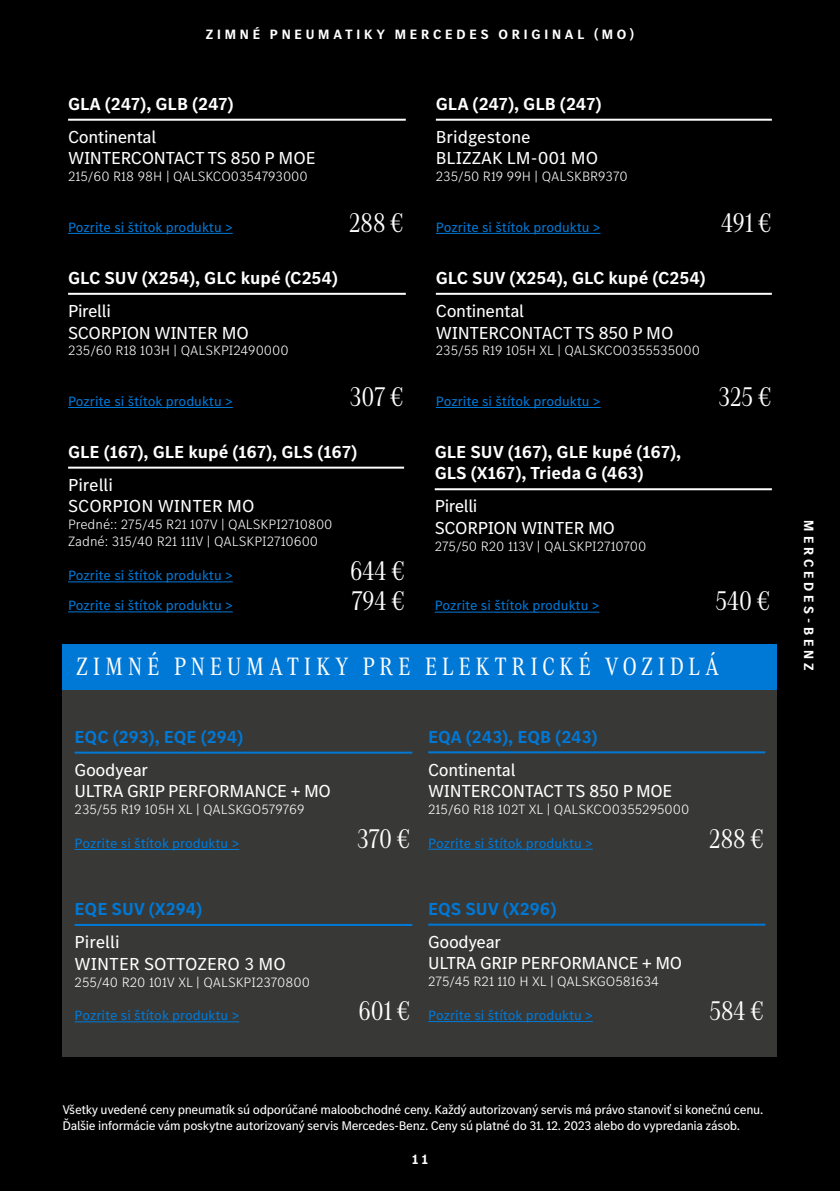
<style>
.page{position:relative;width:840px;height:1191px;background:#fff}
.page>*{position:absolute;margin:0;border:0;box-sizing:border-box;transform-origin:0 0}
.t1{font:28px/30px "MB Corpo A Title Cond";color:#fff}
.t2{font:26px "MB Corpo A Text Cond";letter-spacing:.175em;color:#fff}
.t3{font:18px/21.6px "MB Corpo S Text";letter-spacing:-.02em;color:#fff}
.t4{font:700 18px/21.6px "MB Corpo S Text";color:#fff}
.t5{font:18px/21.6px "MB Corpo S Text";color:#fff}
.t6{font:700 18px "MB Corpo S Text";color:#0078d6}
.t7{font:300 14px/16.8px "MB Corpo S Text";color:#fff}
.t8{font:14px/30px "MB Corpo S Text";color:#0078d6}
.t9{font:700 14px "MB Corpo S Title";letter-spacing:.27em;color:#fff}
.t10{font:13px/16px "MB Corpo S Text";letter-spacing:-.025em;color:#fff}
</style>
<div class="page">
<div style="left:0;top:0;width:839px;height:1191px;background:#000"></div>
<div style="left:62px;top:666px;width:714px;height:390px;background:#383937"></div>
<div style="left:62px;top:644px;width:714px;height:46px;background:#0078d6"></div>
<hr style="left:68px;top:119px;width:337px;height:2px;background:#fff">
<hr style="left:68px;top:233px;width:164px;height:1px;background:#0078d6">
<hr style="left:68px;top:293px;width:337px;height:2px;background:#fff">
<hr style="left:68px;top:407px;width:164px;height:1px;background:#0078d6">
<hr style="left:435px;top:119px;width:336px;height:2px;background:#fff">
<hr style="left:435px;top:233px;width:165px;height:1px;background:#0078d6">
<hr style="left:435px;top:293px;width:336px;height:2px;background:#fff">
<hr style="left:435px;top:407px;width:165px;height:1px;background:#0078d6">
<hr style="left:434px;top:488px;width:337px;height:2px;background:#fff">
<hr style="left:434px;top:611px;width:165px;height:1px;background:#0078d6">
<hr style="left:68px;top:466px;width:336px;height:2px;background:#fff">
<hr style="left:68px;top:581px;width:164px;height:1px;background:#0078d6">
<hr style="left:68px;top:611px;width:164px;height:1px;background:#0078d6">
<hr style="left:75px;top:751px;width:337px;height:2px;background:#0078d6">
<hr style="left:75px;top:849px;width:164px;height:1px;background:#0078d6">
<hr style="left:75px;top:924px;width:337px;height:2px;background:#0078d6">
<hr style="left:75px;top:1021px;width:164px;height:1px;background:#0078d6">
<hr style="left:428px;top:751px;width:337px;height:2px;background:#0078d6">
<hr style="left:428px;top:848px;width:164px;height:1px;background:#0078d6">
<hr style="left:428px;top:923px;width:337px;height:2px;background:#0078d6">
<hr style="left:428px;top:1021px;width:164px;height:1px;background:#0078d6">
<p class="t9" style="left:206px;top:25px;width:429px">ZIMNÉ PNEUMATIKY MERCEDES ORIGINAL (MO)</p>
<p class="t4" style="left:68px;top:93px;width:167px">GLA (247), GLB (247)</p>
<p class="t3" style="left:68px;top:125px;width:249px">Continental<br>WINTERCONTACT TS 850 P MOE</p>
<p class="t7" style="left:68px;top:167px;width:241px">215/60 R18 98H | QALSKCO0354793000</p>
<p class="t8" style="left:68px;top:211px;width:166px">Pozrite si štítok produktu &gt;</p>
<h1 class="t1" style="left:349px;top:205px;width:55px">288 €</h1>
<p class="t4" style="left:68px;top:267px;width:271px">GLC SUV (X254), GLC kupé (C254)</p>
<p class="t3" style="left:68px;top:299px;width:182px">Pirelli<br>SCORPION WINTER MO</p>
<p class="t7" style="left:68px;top:342px;width:222px">235/60 R18 103H | QALSKPI2490000</p>
<p class="t8" style="left:68px;top:385px;width:166px">Pozrite si štítok produktu &gt;</p>
<h1 class="t1" style="left:350px;top:379px;width:54px">307 €</h1>
<p class="t4" style="left:68px;top:440px;width:290px">GLE (167), GLE kupé (167), GLS (167)</p>
<p class="t5" style="left:68px;top:473px;width:188px">Pirelli<br>SCORPION WINTER MO</p>
<p class="t7" style="left:68px;top:515px;width:266px">Predné:: 275/45 R21 107V | QALSKPI2710800<br>Zadné: 315/40 R21 111V | QALSKPI2710600</p>
<h1 class="t1" style="left:350px;top:554px;width:55px">644 €<br>794 €</h1>
<p class="t8" style="left:68px;top:560px;width:166px">Pozrite si štítok produktu &gt;<br>Pozrite si štítok produktu &gt;</p>
<p class="t4" style="left:435px;top:93px;width:167px">GLA (247), GLB (247)</p>
<p class="t5" style="left:435px;top:125px;width:164px">Bridgestone<br>BLIZZAK LM-001 MO</p>
<p class="t7" style="left:435px;top:167px;width:193px">235/50 R19 99H | QALSKBR9370</p>
<p class="t8" style="left:435px;top:211px;width:166px">Pozrite si štítok produktu &gt;</p>
<h1 class="t1" style="left:720px;top:205px;width:51px">491 €</h1>
<p class="t4" style="left:435px;top:267px;width:271px">GLC SUV (X254), GLC kupé (C254)</p>
<p class="t3" style="left:435px;top:299px;width:239px">Continental<br>WINTERCONTACT TS 850 P MO</p>
<p class="t7" style="left:435px;top:342px;width:265px">235/55 R19 105H XL | QALSKCO0355535000</p>
<p class="t8" style="left:435px;top:385px;width:166px">Pozrite si štítok produktu &gt;</p>
<h1 class="t1" style="left:718px;top:379px;width:54px">325 €</h1>
<p class="t4" style="left:434px;top:440px;width:248px">GLE SUV (167), GLE kupé (167),<br>GLS (X167), Trieda G (463)</p>
<p class="t3" style="left:434px;top:495px;width:182px">Pirelli<br>SCORPION WINTER MO</p>
<p class="t7" style="left:434px;top:537px;width:213px">275/50 R20 113V | QALSKPI2710700</p>
<p class="t8" style="left:434px;top:590px;width:166px">Pozrite si štítok produktu &gt;</p>
<h1 class="t1" style="left:715px;top:584px;width:56px">540 €</h1>
<h2 class="t2" style="left:76px;top:649px;width:643px">ZIMNÉ PNEUMATIKY PRE ELEKTRICKÉ VOZIDLÁ</h2>
<p class="t6" style="left:75px;top:725px;width:170px">EQC (293), EQE (294)</p>
<p class="t3" style="left:75px;top:758px;width:258px">Goodyear<br>ULTRA GRIP PERFORMANCE + MO</p>
<p class="t7" style="left:75px;top:800px;width:231px">235/55 R19 105H XL | QALSKGO579769</p>
<p class="t8" style="left:75px;top:827px;width:166px">Pozrite si štítok produktu &gt;</p>
<h1 class="t1" style="left:357px;top:821px;width:54px">370 €</h1>
<p class="t6" style="left:428px;top:724px;width:171px">EQA (243), EQB (243)</p>
<p class="t3" style="left:428px;top:758px;width:245px">Continental<br>WINTERCONTACT TS 850 P MOE</p>
<p class="t7" style="left:428px;top:800px;width:262px">215/60 R18 102T XL | QALSKCO0355295000</p>
<p class="t8" style="left:428px;top:827px;width:166px">Pozrite si štítok produktu &gt;</p>
<h1 class="t1" style="left:708px;top:821px;width:55px">288 €</h1>
<p class="t6" style="left:75px;top:897px;width:129px">EQE SUV (X294)</p>
<p class="t5" style="left:75px;top:930px;width:212px">Pirelli<br>WINTER SOTTOZERO 3 MO</p>
<p class="t7" style="left:75px;top:972px;width:237px">255/40 R20 101V XL | QALSKPI2370800</p>
<p class="t8" style="left:75px;top:1000px;width:166px">Pozrite si štítok produktu &gt;</p>
<h1 class="t1" style="left:358px;top:994px;width:52px">601 €</h1>
<p class="t6" style="left:428px;top:897px;width:130px">EQS SUV (X296)</p>
<p class="t3" style="left:428px;top:930px;width:255px">Goodyear<br>ULTRA GRIP PERFORMANCE + MO</p>
<p class="t7" style="left:428px;top:972px;width:232px">275/45 R21 110 H XL | QALSKGO581634</p>
<p class="t8" style="left:428px;top:999px;width:166px">Pozrite si štítok produktu &gt;</p>
<h1 class="t1" style="left:709px;top:993px;width:55px">584 €</h1>
<p class="t10" style="left:62px;top:1100px;width:702px">Všetky uvedené ceny pneumatík sú odporúčané maloobchodné ceny. Každý autorizovaný servis má právo stanoviť si konečnú cenu.<br>Ďalšie informácie vám poskytne autorizovaný servis Mercedes-Benz. Ceny sú platné do 31. 12. 2023 alebo do vypredania zásob.</p>
<p class="t9" style="left:412px;top:1150px;width:17px">1 1</p>
<p class="t9" style="left:817px;top:520px;width:151px;rotate:90deg">MERCEDES-BENZ</p>
</div>
